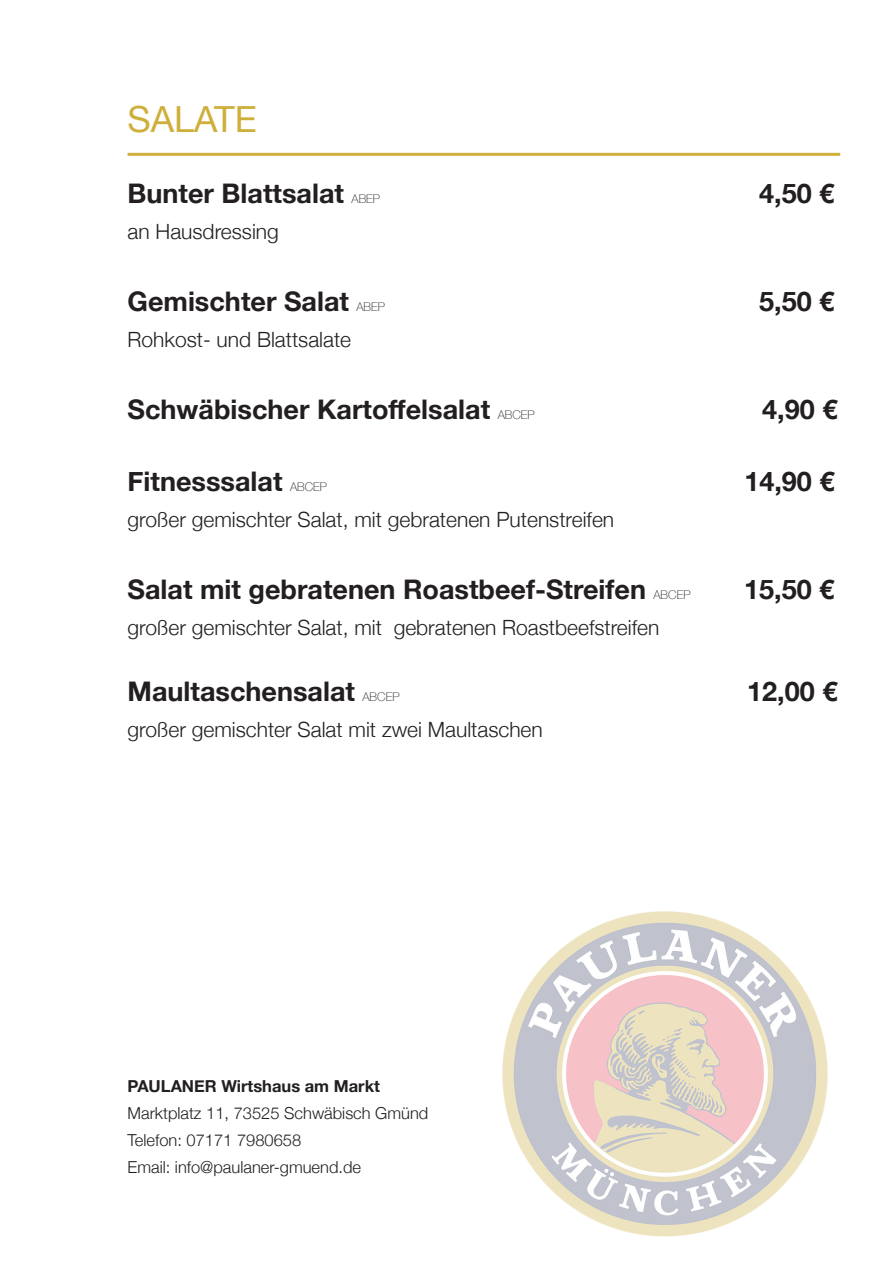
<style>
.page{position:relative;width:893px;height:1263px;background:#fff}
.page>*{position:absolute;margin:0;border:0;box-sizing:border-box;transform-origin:0 0}
.t1{font:36px "Helvetica Neue";color:#cfaf3b}
.t2{font:700 27px "Helvetica Neue";color:#231f20}
.t3{font:300 21px "Helvetica Neue";color:#231f20}
.t4{font:300 16.5px "Helvetica Neue";color:#231f20}
.t5{font:700 16.5px "Helvetica Neue";color:#231f20}
.t6{font:100 12px "Helvetica Neue";color:#231f20}
</style>
<div class="page">
<hr style="left:128px;top:153px;width:712px;height:3px;background:#cfaf3b">
<img style="left:502px;top:911px;width:326px;height:326px">
<p class="t1" style="left:128px;top:93px;width:131px">SALATE</p>
<p class="t2" style="left:128px;top:172px;width:218px">Bunter Blattsalat</p>
<p class="t6" style="left:352px;top:189px;width:30px">ABEP</p>
<p class="t2" style="left:759px;top:172px;width:77px">4,50 €</p>
<p class="t3" style="left:128px;top:214px;width:153px">an Hausdressing</p>
<p class="t2" style="left:128px;top:280px;width:223px">Gemischter Salat</p>
<p class="t6" style="left:356px;top:297px;width:30px">ABEP</p>
<p class="t2" style="left:759px;top:280px;width:77px">5,50 €</p>
<p class="t3" style="left:128px;top:322px;width:225px">Rohkost- und Blattsalate</p>
<p class="t2" style="left:128px;top:388px;width:364px">Schwäbischer Kartoffelsalat</p>
<p class="t6" style="left:498px;top:405px;width:38px">ABCEP</p>
<p class="t2" style="left:762px;top:388px;width:77px">4,90 €</p>
<p class="t2" style="left:128px;top:460px;width:156px">Fitnesssalat</p>
<p class="t6" style="left:290px;top:477px;width:38px">ABCEP</p>
<p class="t2" style="left:744px;top:460px;width:92px">14,90 €</p>
<p class="t3" style="left:128px;top:502px;width:488px">großer gemischter Salat, mit gebratenen Putenstreifen</p>
<p class="t2" style="left:128px;top:568px;width:520px">Salat mit gebratenen Roastbeef-Streifen</p>
<p class="t6" style="left:653px;top:585px;width:38px">ABCEP</p>
<p class="t2" style="left:744px;top:568px;width:92px">15,50 €</p>
<p class="t3" style="left:128px;top:610px;width:533px">großer gemischter Salat, mit gebratenen Roastbeefstreifen</p>
<p class="t2" style="left:128px;top:670px;width:229px">Maultaschensalat</p>
<p class="t6" style="left:363px;top:687px;width:38px">ABCEP</p>
<p class="t2" style="left:747px;top:670px;width:92px">12,00 €</p>
<p class="t3" style="left:128px;top:712px;width:417px">großer gemischter Salat mit zwei Maultaschen</p>
<p class="t5" style="left:128px;top:1073px;width:254px">PAULANER Wirtshaus am Markt</p>
<p class="t4" style="left:128px;top:1100px;width:302px">Marktplatz 11, 73525 Schwäbisch Gmünd</p>
<p class="t4" style="left:128px;top:1127px;width:175px">Telefon: 07171 7980658</p>
<p class="t4" style="left:128px;top:1154px;width:235px">Email: info@paulaner-gmuend.de</p>
</div>
